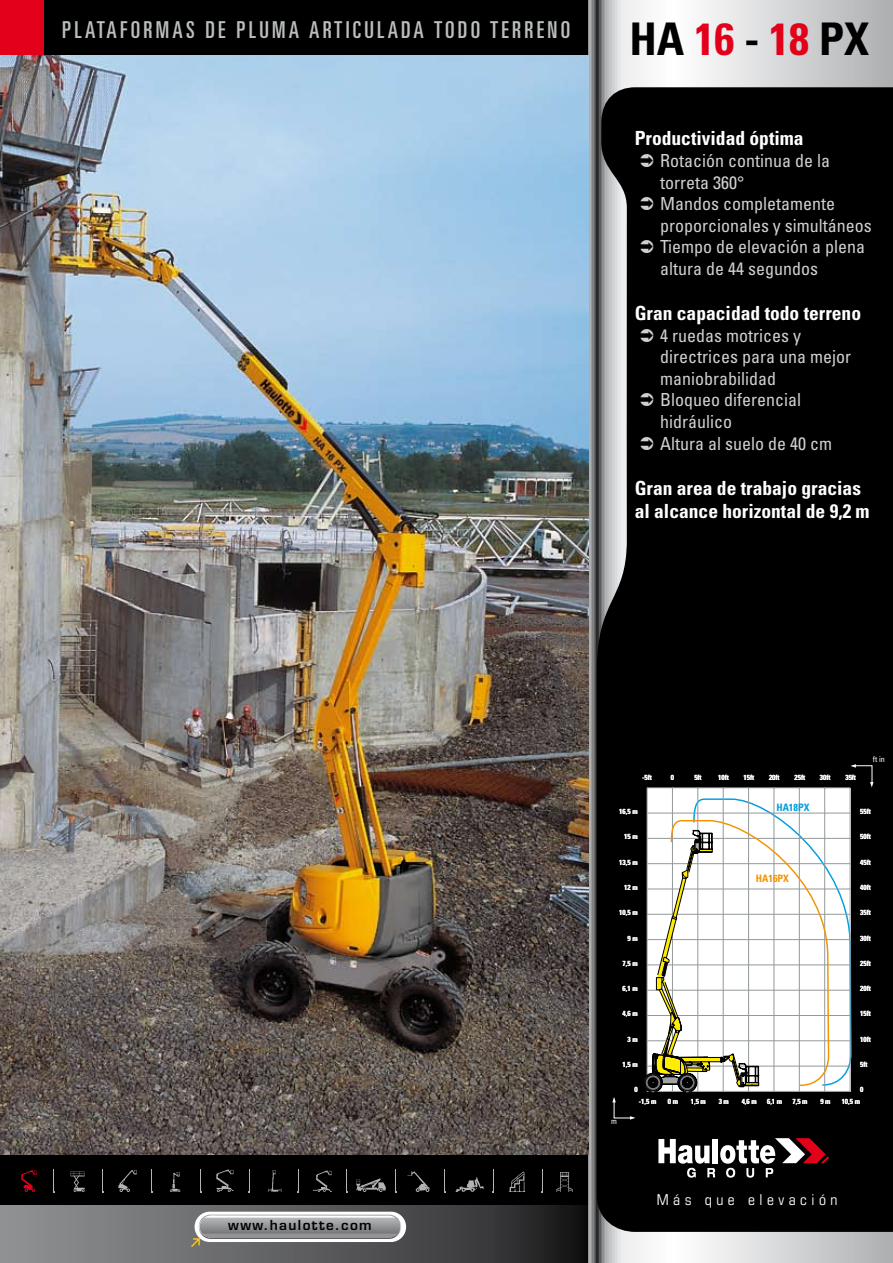
<style>
.page{position:relative;width:893px;height:1263px;background:#000}
.page>*{position:absolute;margin:0;border:0;box-sizing:border-box;transform-origin:0 0}
.t1{font:700 condensed 45px "Univers";color:#000}
.t2{font:ultra-condensed 23.25px "Univers";letter-spacing:.14em;color:#babebe}
.t3{font:700 condensed 19.5px/23.4px "Univers";color:#fff}
.t4{font:condensed 18px/21.6px "Univers";color:#cfd0d2}
.t5{font:condensed 15px "Eurostile";letter-spacing:.3em;color:#fff}
.t6{font:600 13.5px "Eurostile";letter-spacing:.1em;color:#000}
.t7{font:700 condensed 10.2px "Univers";color:#f29400}
.t8{font:700 condensed 10.2px "Univers";color:#009ee0}
.t9{font:condensed 8.1px "Univers";color:#fff}
.t10{font:700 condensed 7.35px "Univers";color:#fff}
.s1{color:#e2001a}
</style>
<div class="page">
<svg style="left:0;top:1205px;width:586px;height:58px;background:#5b5b5d"></svg>
<div style="left:195px;top:1212px;width:211px;height:30px;background:#fff;border-radius:15px"></div>
<div style="left:199px;top:1214px;width:202px;height:25px;background:#dadbdb;border-radius:12px"></div>
<svg style="left:191px;top:1215px;width:209px;height:32px;background:#9c9d9e"></svg>
<div style="left:0;top:0;width:43px;height:56px;background:#e2001a"></div>
<svg style="left:588px;top:0;width:305px;height:1263px"></svg>
<div style="left:647px;top:788px;width:203px;height:303px;background:#fff"></div>
<svg style="left:692px;top:798px;width:160px;height:288px"></svg>
<svg style="left:612px;top:1097px;width:23px;height:22px"></svg>
<svg style="left:850px;top:764px;width:23px;height:23px"></svg>
<hr style="left:723px;top:788px;width:1px;height:303px;background:#93989b">
<hr style="left:647px;top:787px;width:203px;height:1px;background:#93989b">
<hr style="left:647px;top:1091px;width:203px;height:1px;background:#93989b">
<hr style="left:672px;top:788px;width:1px;height:303px;background:#93989b">
<hr style="left:748px;top:788px;width:1px;height:303px;background:#93989b">
<hr style="left:774px;top:788px;width:1px;height:303px;background:#93989b">
<hr style="left:799px;top:788px;width:1px;height:303px;background:#93989b">
<hr style="left:824px;top:788px;width:1px;height:303px;background:#93989b">
<hr style="left:850px;top:788px;width:1px;height:303px;background:#93989b">
<hr style="left:647px;top:788px;width:1px;height:303px;background:#93989b">
<hr style="left:698px;top:788px;width:1px;height:303px;background:#93989b">
<hr style="left:647px;top:813px;width:204px;height:1px;background:#93989b">
<hr style="left:647px;top:838px;width:204px;height:1px;background:#93989b">
<hr style="left:647px;top:863px;width:204px;height:1px;background:#93989b">
<hr style="left:647px;top:889px;width:204px;height:1px;background:#93989b">
<hr style="left:647px;top:914px;width:203px;height:1px;background:#93989b">
<hr style="left:647px;top:939px;width:203px;height:1px;background:#93989b">
<hr style="left:647px;top:965px;width:203px;height:1px;background:#93989b">
<hr style="left:647px;top:990px;width:203px;height:1px;background:#93989b">
<hr style="left:647px;top:1015px;width:203px;height:1px;background:#93989b">
<hr style="left:647px;top:1040px;width:203px;height:1px;background:#93989b">
<hr style="left:647px;top:1066px;width:203px;height:1px;background:#93989b">
<svg style="left:643px;top:819px;width:187px;height:273px"></svg>
<img style="left:0;top:56px;width:588px;height:1098px">
<svg style="left:455px;top:1177px;width:29px;height:15px"></svg>
<svg style="left:356px;top:1178px;width:30px;height:14px"></svg>
<svg style="left:313px;top:1170px;width:19px;height:22px"></svg>
<svg style="left:118px;top:1170px;width:19px;height:22px"></svg>
<svg style="left:71px;top:1171px;width:14px;height:21px"></svg>
<svg style="left:21px;top:1170px;width:16px;height:22px"></svg>
<svg style="left:407px;top:1171px;width:23px;height:21px"></svg>
<svg style="left:267px;top:1170px;width:15px;height:22px"></svg>
<svg style="left:170px;top:1172px;width:10px;height:20px"></svg>
<svg style="left:53px;top:1169px;width:2px;height:24px"></svg>
<svg style="left:151px;top:1169px;width:2px;height:24px"></svg>
<svg style="left:102px;top:1169px;width:2px;height:24px"></svg>
<svg style="left:556px;top:1172px;width:17px;height:20px"></svg>
<svg style="left:509px;top:1171px;width:16px;height:21px"></svg>
<svg style="left:216px;top:1169px;width:18px;height:23px"></svg>
<svg style="left:200px;top:1169px;width:1px;height:24px"></svg>
<svg style="left:297px;top:1169px;width:2px;height:24px"></svg>
<svg style="left:249px;top:1169px;width:1px;height:24px"></svg>
<svg style="left:346px;top:1169px;width:2px;height:24px"></svg>
<svg style="left:395px;top:1169px;width:2px;height:24px"></svg>
<svg style="left:444px;top:1169px;width:1px;height:24px"></svg>
<svg style="left:493px;top:1169px;width:1px;height:24px"></svg>
<svg style="left:541px;top:1169px;width:2px;height:24px"></svg>
<svg style="left:641px;top:154px;width:12px;height:13px"></svg>
<svg style="left:641px;top:197px;width:12px;height:13px"></svg>
<svg style="left:641px;top:240px;width:12px;height:13px"></svg>
<svg style="left:641px;top:328px;width:12px;height:14px"></svg>
<svg style="left:641px;top:393px;width:12px;height:13px"></svg>
<svg style="left:641px;top:436px;width:12px;height:14px"></svg>
<p class="t2" style="left:62px;top:16px;width:510px">PLATAFORMAS DE PLUMA ARTICULADA TODO TERRENO</p>
<h1 class="t1" style="left:629px;top:11px;width:241px">HA <span class="s1">16</span> - <span class="s1">18</span> PX</h1>
<p class="t3" style="left:635px;top:127px;width:171px">Productividad óptima</p>
<p class="t4" style="left:660px;top:150px;width:213px">Rotación continua de la torreta 360°<br>Mandos completamente proporcionales y simultáneos<br>Tiempo de elevación a plena altura de 44 segundos</p>
<p class="t3" style="left:635px;top:301px;width:228px">Gran capacidad todo terreno</p>
<p class="t4" style="left:660px;top:324px;width:192px">4 ruedas motrices y directrices para una mejor maniobrabilidad<br>Bloqueo diferencial hidráulico<br>Altura al suelo de 40 cm</p>
<p class="t3" style="left:635px;top:476px;width:237px">Gran area de trabajo gracias al alcance horizontal de 9,2 m</p>
<p class="t10" style="left:642px;top:773px;width:11px">-5ft</p>
<p class="t10" style="left:671px;top:773px;width:5px">0</p>
<p class="t10" style="left:694px;top:773px;width:9px">5ft</p>
<p class="t10" style="left:718px;top:773px;width:12px">10ft</p>
<p class="t10" style="left:744px;top:773px;width:12px">15ft</p>
<p class="t10" style="left:769px;top:773px;width:12px">20ft</p>
<p class="t10" style="left:794px;top:773px;width:12px">25ft</p>
<p class="t10" style="left:820px;top:773px;width:12px">30ft</p>
<p class="t10" style="left:845px;top:773px;width:12px">35ft</p>
<p class="t9" style="left:873px;top:754px;width:14px">ft in</p>
<p class="t10" style="left:619px;top:807px;width:20px">16,5 m</p>
<p class="t8" style="left:776px;top:801px;width:35px">HA18PX</p>
<p class="t10" style="left:860px;top:807px;width:12px">55ft</p>
<p class="t10" style="left:624px;top:832px;width:15px">15 m</p>
<p class="t10" style="left:860px;top:832px;width:12px">50ft</p>
<p class="t10" style="left:619px;top:857px;width:20px">13,5 m</p>
<p class="t10" style="left:624px;top:883px;width:15px">12 m</p>
<p class="t7" style="left:756px;top:872px;width:35px">HA16PX</p>
<p class="t10" style="left:860px;top:857px;width:12px">45ft</p>
<p class="t10" style="left:860px;top:883px;width:12px">40ft</p>
<p class="t10" style="left:619px;top:908px;width:20px">10,5 m</p>
<p class="t10" style="left:860px;top:908px;width:12px">35ft</p>
<p class="t10" style="left:627px;top:933px;width:12px">9 m</p>
<p class="t10" style="left:860px;top:933px;width:12px">30ft</p>
<p class="t10" style="left:623px;top:959px;width:17px">7,5 m</p>
<p class="t10" style="left:860px;top:959px;width:12px">25ft</p>
<p class="t10" style="left:623px;top:984px;width:17px">6,1 m</p>
<p class="t10" style="left:860px;top:984px;width:12px">20ft</p>
<p class="t10" style="left:623px;top:1009px;width:17px">4,6 m</p>
<p class="t10" style="left:627px;top:1034px;width:12px">3 m</p>
<p class="t10" style="left:860px;top:1009px;width:12px">15ft</p>
<p class="t10" style="left:860px;top:1034px;width:12px">10ft</p>
<p class="t10" style="left:623px;top:1060px;width:17px">1,5 m</p>
<p class="t10" style="left:634px;top:1085px;width:5px">0</p>
<p class="t10" style="left:860px;top:1060px;width:9px">5ft</p>
<p class="t10" style="left:860px;top:1084px;width:5px">0</p>
<p class="t6" style="left:228px;top:1217px;width:145px">www.haulotte.com</p>
<p class="t9" style="left:611px;top:1116px;width:7px">m</p>
<p class="t10" style="left:639px;top:1097px;width:19px">-1,5 m</p>
<p class="t10" style="left:668px;top:1097px;width:12px">0 m</p>
<p class="t10" style="left:691px;top:1096px;width:17px">1,5 m</p>
<p class="t10" style="left:719px;top:1096px;width:12px">3 m</p>
<p class="t10" style="left:742px;top:1096px;width:17px">4,6 m</p>
<p class="t10" style="left:767px;top:1096px;width:17px">6,1 m</p>
<p class="t10" style="left:792px;top:1096px;width:17px">7,5 m</p>
<p class="t10" style="left:820px;top:1096px;width:12px">9 m</p>
<p class="t10" style="left:842px;top:1096px;width:20px">10,5 m</p>
<p class="t5" style="left:657px;top:1191px;width:182px">Más que elevación</p>
</div>
